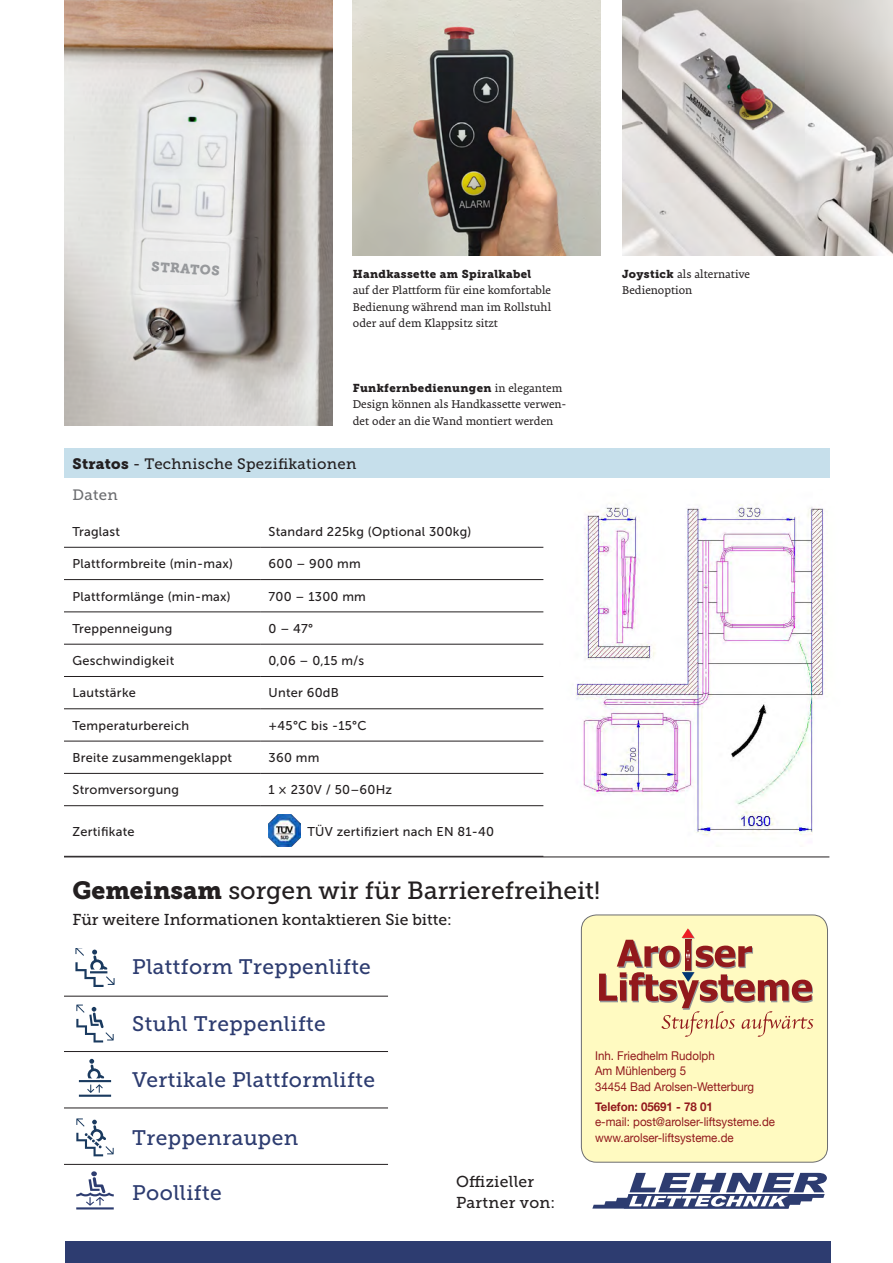
<style>
.page{position:relative;width:893px;height:1263px;background:#fff}
.page>*{position:absolute;margin:0;border:0;box-sizing:border-box;transform-origin:0 0}
.Intro_Stairclimber{font:24.75px "Museo Slab 500";color:#231f20}
.t1{font:21px "Museo Slab 500";letter-spacing:.02em;color:#2d3c70}
.Intro_Stairclimber-2{font:15.75px "Museo Slab 500";color:#231f20}
.Tabelle_linke_Spalte{font:15.75px "Museo Slab 500";letter-spacing:.02em;color:#231f20}
.H_Technical_Specific{font:15px "Museo Slab 500";letter-spacing:.02em;color:#231f20}
.H2_technical_Specifi{font:15px "Museo Slab 500";letter-spacing:.02em;color:#6c6d70}
.Bildtexte{font:13.5px "Museo Slab 900";color:#97999c}
.Tabelle_Text{font:12.75px "Museo Sans 500";letter-spacing:.02em;color:#231f20}
.Bildtexte-2{font:12.3px/16.5px "Premiera";color:#231f20}
.t2{font:12.15px/15.8px "Helvetica Neue";color:#92191c;scale:.95 1}
.t3{font:700 12.15px "Helvetica Neue";color:#92191c;scale:.95 1}
.Bildtexte-3{font:11.4px "Museo Slab 900";letter-spacing:.03em;color:#231f20}
.s1{font-family:"Premiera";font-size:12.3px}
.s2{font-family:"Museo Slab 900"}
.s3{font-family:"Museo Slab 900";font-size:11.4px}
</style>
<div class="page">
<div style="left:65px;top:1242px;width:765px;height:21px;background:#2d3c70"></div>
<div style="left:64px;top:449px;width:765px;height:29px;background:#c6dfeb"></div>
<hr style="left:64px;top:856px;width:765px;height:1px;background:#231f20">
<hr style="left:64px;top:1164px;width:324px;height:1px;background:#231f20">
<hr style="left:64px;top:1108px;width:324px;height:1px;background:#231f20">
<hr style="left:64px;top:1051px;width:324px;height:1px;background:#231f20">
<hr style="left:64px;top:996px;width:324px;height:1px;background:#231f20">
<svg style="left:76px;top:1171px;width:38px;height:38px"></svg>
<svg style="left:76px;top:1004px;width:38px;height:38px"></svg>
<svg style="left:75px;top:948px;width:40px;height:38px"></svg>
<svg style="left:79px;top:1059px;width:32px;height:38px"></svg>
<svg style="left:76px;top:1118px;width:38px;height:38px"></svg>
<img style="left:64px;top:0;width:268px;height:425px">
<img style="left:353px;top:0;width:248px;height:255px">
<img style="left:622px;top:0;width:271px;height:255px">
<svg style="left:587px;top:1172px;width:244px;height:88px"></svg>
<hr style="left:64px;top:547px;width:196px;height:1px;background:#231f20">
<hr style="left:260px;top:547px;width:283px;height:1px;background:#231f20">
<hr style="left:64px;top:579px;width:196px;height:1px;background:#231f20">
<hr style="left:260px;top:579px;width:283px;height:1px;background:#231f20">
<hr style="left:64px;top:612px;width:196px;height:1px;background:#231f20">
<hr style="left:260px;top:612px;width:283px;height:1px;background:#231f20">
<hr style="left:64px;top:644px;width:196px;height:1px;background:#231f20">
<hr style="left:260px;top:644px;width:283px;height:1px;background:#231f20">
<hr style="left:64px;top:676px;width:196px;height:1px;background:#231f20">
<hr style="left:260px;top:676px;width:283px;height:1px;background:#231f20">
<hr style="left:64px;top:708px;width:196px;height:1px;background:#231f20">
<hr style="left:260px;top:708px;width:283px;height:1px;background:#231f20">
<hr style="left:64px;top:741px;width:196px;height:1px;background:#231f20">
<hr style="left:260px;top:741px;width:283px;height:1px;background:#231f20">
<hr style="left:64px;top:773px;width:196px;height:1px;background:#231f20">
<hr style="left:260px;top:773px;width:283px;height:1px;background:#231f20">
<hr style="left:64px;top:805px;width:196px;height:1px;background:#231f20">
<hr style="left:260px;top:805px;width:283px;height:1px;background:#231f20">
<img style="left:268px;top:814px;width:33px;height:33px">
<div style="left:143px;top:252px;width:82px;height:32px;background:#ebebeb"></div>
<img style="left:572px;top:504px;width:254px;height:333px">
<div style="left:581px;top:915px;width:246px;height:247px;background:#fffac1;border-radius:15px"></div>
<div style="left:581px;top:915px;width:247px;height:247px;border:1px solid #6c6d70;border-radius:15px"></div>
<svg style="left:599px;top:928px;width:215px;height:109px"></svg>
<p class="Bildtexte" style="left:152px;top:258px;width:70px;rotate:4deg">STRATOS</p>
<p class="Bildtexte-3" style="left:353px;top:267px;width:180px">Handkassette am Spiralkabel</p>
<p class="Bildtexte-2" style="left:353px;top:282px;width:200px;text-align:justify">auf der Plattform für eine komfortable Bedienung während man im Rollstuhl oder auf dem Klappsitz sitzt</p>
<p class="Bildtexte-3" style="left:353px;top:381px;width:211px">Funkfernbedienungen <span class="s1">in elegantem</span></p>
<p class="Bildtexte-2" style="left:353px;top:396px;width:215px">Design können als Handkassette verwen&shy;det oder an die Wand montiert werden</p>
<p class="H_Technical_Specific" style="left:73px;top:455px;width:285px"><span class="s2">Stratos</span> - Technische Spezifikationen</p>
<p class="H2_technical_Specifi" style="left:73px;top:487px;width:47px">Daten</p>
<p class="Tabelle_Text" style="left:73px;top:524px;width:49px">Traglast</p>
<p class="Tabelle_Text" style="left:269px;top:524px;width:204px">Standard 225kg (Optional 300kg)</p>
<p class="Tabelle_Text" style="left:73px;top:557px;width:162px">Plattformbreite (min-max)</p>
<p class="Tabelle_Text" style="left:269px;top:557px;width:94px">600 – 900 mm</p>
<p class="Tabelle_Text" style="left:73px;top:589px;width:160px">Plattformlänge (min-max)</p>
<p class="Tabelle_Text" style="left:269px;top:589px;width:99px">700 – 1300 mm</p>
<p class="Tabelle_Text" style="left:73px;top:621px;width:101px">Treppenneigung</p>
<p class="Tabelle_Text" style="left:269px;top:621px;width:46px">0 – 47°</p>
<p class="Tabelle_Text" style="left:73px;top:654px;width:103px">Geschwindigkeit</p>
<p class="Tabelle_Text" style="left:269px;top:654px;width:97px">0,06 – 0,15 m/s</p>
<p class="Tabelle_Text" style="left:73px;top:686px;width:65px">Lautstärke</p>
<p class="Tabelle_Text" style="left:269px;top:686px;width:72px">Unter 60dB</p>
<p class="Tabelle_Text" style="left:73px;top:718px;width:118px">Temperaturbereich</p>
<p class="Tabelle_Text" style="left:269px;top:718px;width:100px">+45°C bis -15°C</p>
<p class="Tabelle_Text" style="left:73px;top:751px;width:161px">Breite zusammengeklappt</p>
<p class="Tabelle_Text" style="left:269px;top:751px;width:52px">360 mm</p>
<p class="Tabelle_Text" style="left:73px;top:783px;width:108px">Stromversorgung</p>
<p class="Tabelle_Text" style="left:269px;top:783px;width:125px">1 × 230V / 50–60Hz</p>
<p class="Tabelle_Text" style="left:73px;top:824px;width:64px">Zertifikate</p>
<p class="Tabelle_Text" style="left:307px;top:824px;width:188px">TÜV zertifiziert nach EN 81-40</p>
<p class="Intro_Stairclimber" style="left:73px;top:876px;width:529px"><span class="s2">Gemeinsam</span> sorgen wir für Barrierefreiheit!</p>
<p class="Intro_Stairclimber-2" style="left:73px;top:910px;width:381px">Für weitere Informationen kontaktieren Sie bitte:</p>
<p class="Bildtexte-2" style="left:622px;top:266px;width:129px"><span class="s3">Joystick</span> als alternative<br>Bedienoption</p>
<h2 class="t1" style="left:132px;top:955px;width:240px">Plattform Treppenlifte</h2>
<h2 class="t1" style="left:132px;top:1012px;width:195px">Stuhl Treppenlifte</h2>
<h2 class="t1" style="left:132px;top:1068px;width:244px">Vertikale Plattformlifte</h2>
<h2 class="t1" style="left:132px;top:1126px;width:168px">Treppenraupen</h2>
<h2 class="t1" style="left:132px;top:1180px;width:91px">Poollifte</h2>
<p class="Tabelle_linke_Spalte" style="left:456px;top:1172px;width:80px">Offizieller</p>
<p class="Tabelle_linke_Spalte" style="left:456px;top:1193px;width:101px">Partner von:</p>
<p class="t2" style="left:595px;top:1048px;width:169px">Inh. Friedhelm Rudolph<br>Am Mühlenberg 5<br>34454 Bad Arolsen-Wetterburg</p>
<p class="t3" style="left:595px;top:1096px;width:126px">Telefon: 05691 - 78 01</p>
<p class="t2" style="left:595px;top:1115px;width:191px">e-mail: post@arolser-liftsysteme.de www.arolser-liftsysteme.de</p>
</div>
